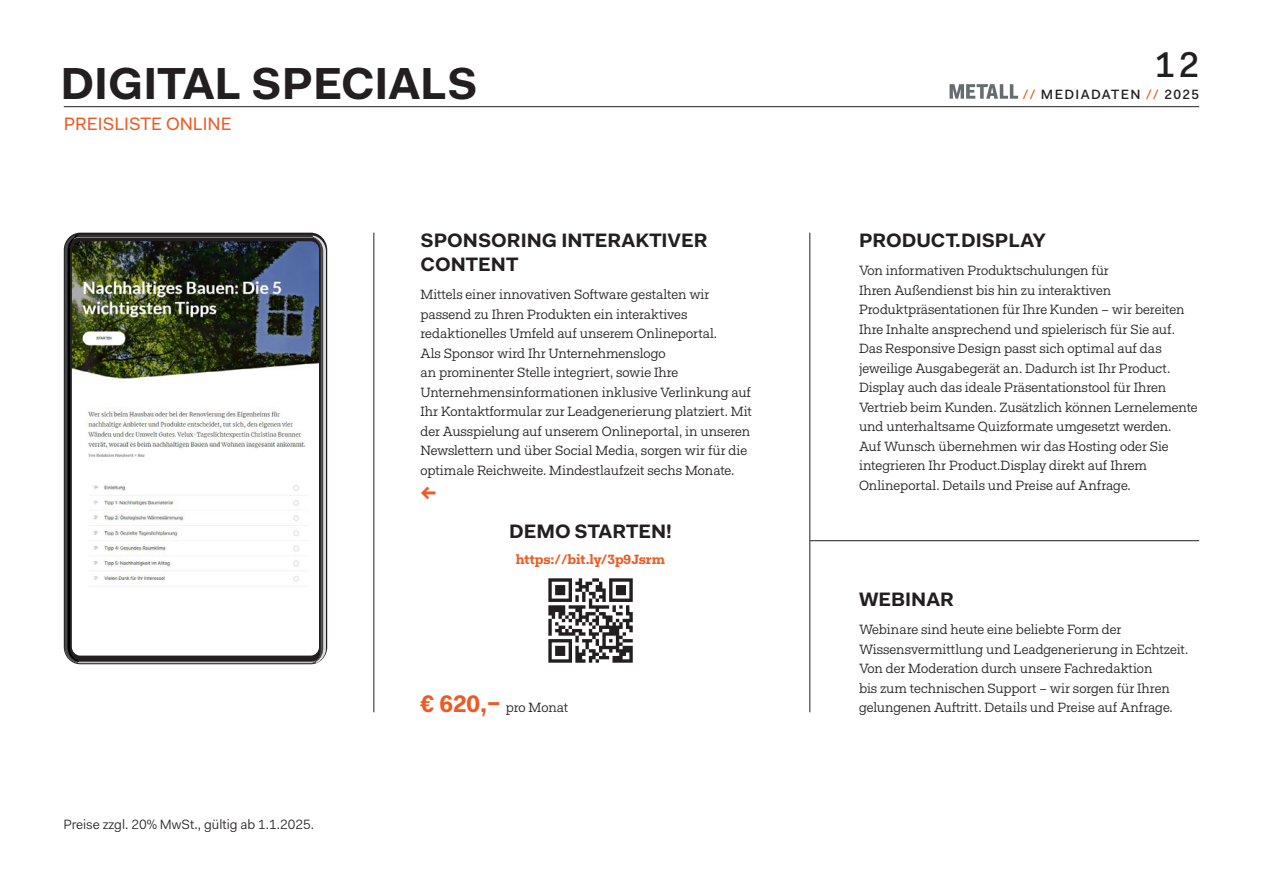
<style>
.page{position:relative;width:1263px;height:893px;background:#fff}
.page>*{position:absolute;margin:0;border:0;box-sizing:border-box;transform-origin:0 0}
._05_Kopfzeile{font:700 45px "Fakt Pro";color:#231f20}
.t1{font:500 36px "Fakt Pro";color:#231f20}
._01_GS{font:700 24px "Fakt Pro";color:#f15921}
._03_TT_Preisliste{font:700 19.5px/24px "Fakt Pro";color:#231f20}
._05_Kopfzeile_blau_OHNE_Inhalt{font:18px "Fakt Pro";color:#f15921}
._01_GS-2{font:13.5px/19.5px "Fakt Slab Pro Blond";letter-spacing:-.005em;color:#231f20}
._02_BU{font:13.5px "Fakt Pro Blond";color:#231f20}
._01_GS-3{font:700 13.5px "Fakt Slab Pro";color:#f15921}
.t2{font:500 13.5px "Fakt Pro";letter-spacing:.1em;color:#231f20}
.s1{font-family:"Fakt Pro";font-weight:700;font-size:24px;color:#f15921}
.s2{color:#f15921}
</style>
<div class="page">
<hr style="left:64px;top:106px;width:1135px;height:1px;background:#231f20">
<svg style="left:949px;top:84px;width:69px;height:15px"></svg>
<hr style="left:810px;top:540px;width:389px;height:1px;background:#231f20">
<hr style="left:809px;top:233px;width:1px;height:479px;background:#231f20">
<hr style="left:373px;top:233px;width:1px;height:479px;background:#231f20">
<img style="left:65px;top:235px;width:261px;height:429px">
<img style="left:83px;top:397px;width:231px;height:199px">
<svg style="left:548px;top:578px;width:85px;height:85px"></svg>
<p class="_05_Kopfzeile" style="left:60px;top:53px;width:419px">DIGITAL SPECIALS</p>
<p class="_05_Kopfzeile_blau_OHNE_Inhalt" style="left:64px;top:111px;width:170px">PREISLISTE ONLINE</p>
<p class="_03_TT_Preisliste" style="left:420px;top:228px;width:289px">SPONSORING INTERAKTIVER<br>CONTENT</p>
<p class="_01_GS-2" style="left:420px;top:285px;width:333px">Mittels einer innovativen Software gestalten wir passend zu Ihren Produkten ein interaktives redaktionelles Umfeld auf unserem Onlineportal.<br>Als Sponsor wird Ihr Unternehmenslogo<br>an prominenter Stelle integriert, sowie Ihre Unternehmensinformationen inklusive Verlinkung auf Ihr Kontaktformular zur Leadgenerierung platziert. Mit der Ausspielung auf unserem Onlineportal, in unseren Newslettern und über Social Media, sorgen wir für die optimale Reichweite. Mindestlaufzeit sechs Monate.</p>
<p class="_01_GS" style="left:420px;top:474px;width:17px">←</p>
<p class="_03_TT_Preisliste" style="left:509px;top:519px;width:164px">DEMO STARTEN!</p>
<p class="_01_GS-3" style="left:516px;top:550px;width:151px">https://bit.ly/3p9Jsrm</p>
<p class="_02_BU" style="left:63px;top:815px;width:252px">Preise zzgl. 20% MwSt., gültig ab 1.1.2025.</p>
<p class="_01_GS-2" style="left:420px;top:698px;width:149px"><span class="s1">€ 620,–</span> pro Monat</p>
<h2 class="t1" style="left:1155px;top:41px;width:46px">12</h2>
<p class="t2" style="left:1023px;top:85px;width:178px"><span class="s2">//</span> MEDIADATEN <span class="s2">//</span> 2025</p>
<p class="_03_TT_Preisliste" style="left:859px;top:228px;width:188px">PRODUCT.DISPLAY</p>
<p class="_01_GS-2" style="left:859px;top:261px;width:340px">Von informativen Produktschulungen für<br>Ihren Außendienst bis hin zu interaktiven Produktpräsentationen für Ihre Kunden – wir bereiten Ihre Inhalte ansprechend und spielerisch für Sie auf.<br>Das Responsive Design passt sich optimal auf das jeweilige Ausgabegerät an. Dadurch ist Ihr Product.<br>Display auch das ideale Präsentationstool für Ihren Vertrieb beim Kunden. Zusätzlich können Lernelemente und unterhaltsame Quizformate umgesetzt werden.<br>Auf Wunsch übernehmen wir das Hosting oder Sie integrieren Ihr Product.Display direkt auf Ihrem Onlineportal. Details und Preise auf Anfrage.</p>
<p class="_03_TT_Preisliste" style="left:859px;top:587px;width:97px">WEBINAR</p>
<p class="_01_GS-2" style="left:859px;top:620px;width:331px">Webinare sind heute eine beliebte Form der Wissensvermittlung und Leadgenerierung in Echtzeit.<br>Von der Moderation durch unsere Fachredaktion<br>bis zum technischen Support – wir sorgen für Ihren gelungenen Auftritt. Details und Preise auf Anfrage.</p>
</div>
